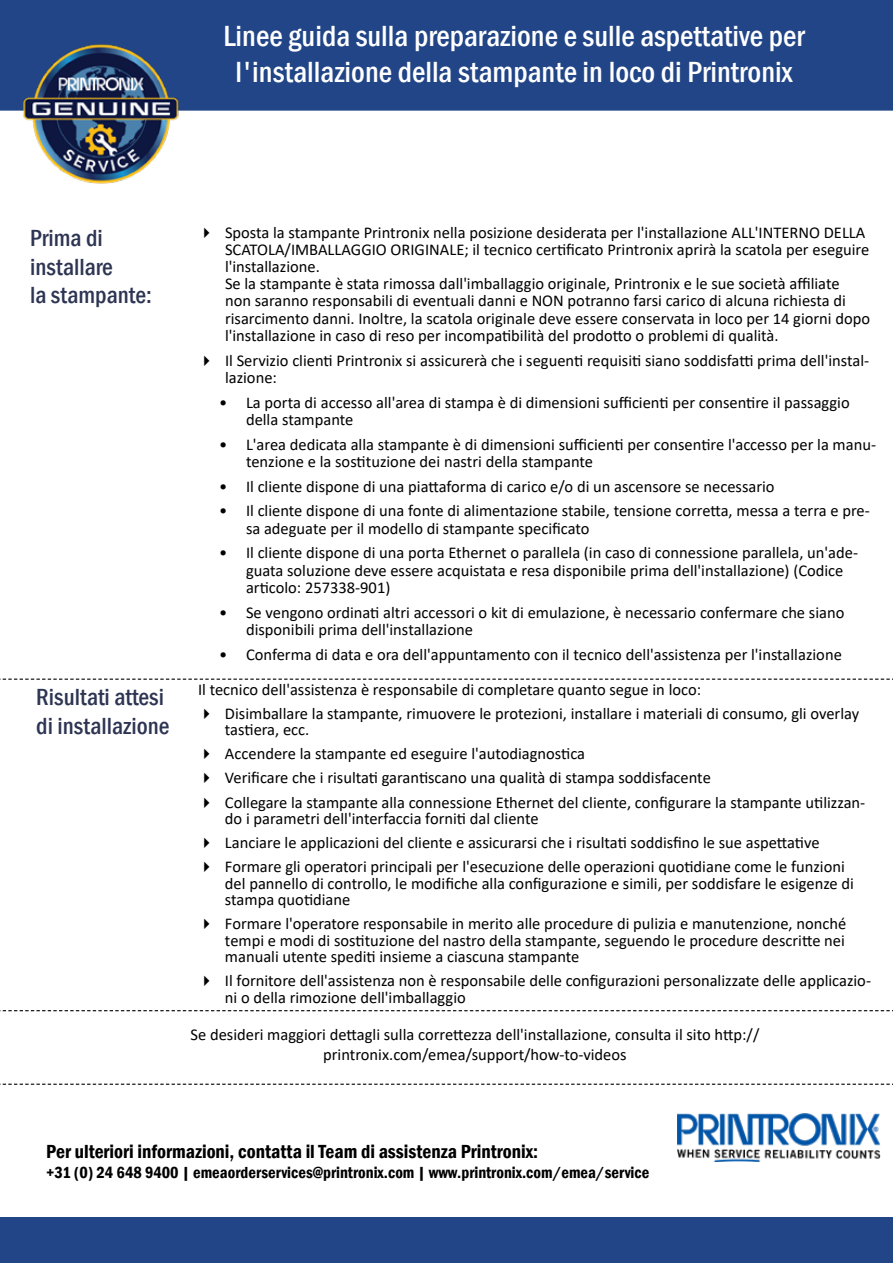
<style>
.page{position:relative;width:893px;height:1263px;background:#fff}
.page>*{position:absolute;margin:0;border:0;box-sizing:border-box;transform-origin:0 0}
.t1{font:500 condensed 30px/36px "Franklin Gothic";color:#fff;text-align:center}
.t2{font:500 condensed 24px/28.8px "Franklin Gothic";color:#2d3553}
.t3{font:600 condensed 19.5px "Franklin Gothic";color:#000}
.t4{font:16.5px/17.2px "Calibri";color:#000}
.t5{font:600 condensed 16.5px "Franklin Gothic";color:#000}
</style>
<div class="page">
<div style="left:0;top:0;width:893px;height:111px;background:#214586"></div>
<svg style="left:0;top:679px;width:893px;height:1px"></svg>
<svg style="left:0;top:1010px;width:893px;height:1px"></svg>
<svg style="left:0;top:1084px;width:893px;height:1px"></svg>
<img style="left:20px;top:29px;width:162px;height:155px">
<div style="left:0;top:1218px;width:893px;height:45px;background:#214586"></div>
<img style="left:677px;top:1113px;width:204px;height:49px">
<h1 class="t1" style="left:223px;top:18px;width:583px">Linee guida sulla preparazione e sulle aspettative per l'installazione della stampante in loco di Printronix</h1>
<h2 class="t2" style="left:30px;top:223px;width:123px">Prima di installare<br>la stampante:</h2>
<h2 class="t2" style="left:36px;top:682px;width:135px">Risultati attesi di installazione</h2>
<p class="t4" style="left:225px;top:223px;width:647px">Sposta la stampante Printronix nella posizione desiderata per l'installazione ALL'INTERNO DELLA SCATOLA/IMBALLAGGIO ORIGINALE; il tecnico certificato Printronix aprirà la scatola per eseguire l'installazione.<br>Se la stampante è stata rimossa dall'imballaggio originale, Printronix e le sue società affiliate<br>non saranno responsabili di eventuali danni e NON potranno farsi carico di alcuna richiesta di risarcimento danni. Inoltre, la scatola originale deve essere conservata in loco per 14 giorni dopo l'installazione in caso di reso per incompatibilità del prodotto o problemi di qualità.</p>
<p class="t4" style="left:225px;top:351px;width:646px">Il Servizio clienti Printronix si assicurerà che i seguenti requisiti siano soddisfatti prima dell'instal&shy;lazione:</p>
<p class="t4" style="left:246px;top:393px;width:605px;text-indent:-27px">• La porta di accesso all'area di stampa è di dimensioni sufficienti per consentire il passaggio della stampante</p>
<p class="t4" style="left:246px;top:435px;width:632px;text-indent:-27px">• L'area dedicata alla stampante è di dimensioni sufficienti per consentire l'accesso per la manu&shy;tenzione e la sostituzione dei nastri della stampante</p>
<p class="t4" style="left:219px;top:477px;width:557px">• Il cliente dispone di una piattaforma di carico e/o di un ascensore se necessario</p>
<p class="t4" style="left:246px;top:502px;width:625px;text-indent:-27px">• Il cliente dispone di una fonte di alimentazione stabile, tensione corretta, messa a terra e pre&shy;sa adeguate per il modello di stampante specificato</p>
<p class="t4" style="left:246px;top:544px;width:614px;text-indent:-27px">• Il cliente dispone di una porta Ethernet o parallela (in caso di connessione parallela, un'ade&shy;guata soluzione deve essere acquistata e resa disponibile prima dell'installazione) (Codice articolo: 257338-901)</p>
<p class="t4" style="left:246px;top:603px;width:600px;text-indent:-27px">• Se vengono ordinati altri accessori o kit di emulazione, è necessario confermare che siano disponibili prima dell'installazione</p>
<p class="t4" style="left:198px;top:636px;width:645px;line-height:35.2px;text-indent:21px">• Conferma di data e ora dell'appuntamento con il tecnico dell'assistenza per l'installazione<br>Il tecnico dell'assistenza è responsabile di completare quanto segue in loco:</p>
<p class="t4" style="left:225px;top:705px;width:636px;line-height:16.5px">Disimballare la stampante, rimuovere le protezioni, installare i materiali di consumo, gli overlay tastiera, ecc.</p>
<p class="t4" style="left:225px;top:741px;width:642px;line-height:24px">Accendere la stampante ed eseguire l'autodiagnostica<br>Verificare che i risultati garantiscano una qualità di stampa soddisfacente<br>Collegare la stampante alla connessione Ethernet del cliente, configurare la stampante utilizzan-</p>
<p class="t4" style="left:225px;top:806px;width:621px;line-height:24px">do i parametri dell'interfaccia forniti dal cliente<br>Lanciare le applicazioni del cliente e assicurarsi che i risultati soddisfino le sue aspettative<br>Formare gli operatori principali per l'esecuzione delle operazioni quotidiane come le funzioni</p>
<p class="t4" style="left:225px;top:874px;width:630px;line-height:16.5px">del pannello di controllo, le modifiche alla configurazione e simili, per soddisfare le esigenze di stampa quotidiane</p>
<p class="t4" style="left:225px;top:915px;width:623px;line-height:16.5px;text-align:justify">Formare l'operatore responsabile in merito alle procedure di pulizia e manutenzione, nonché tempi e modi di sostituzione del nastro della stampante, seguendo le procedure descritte nei manuali utente spediti insieme a ciascuna stampante</p>
<p class="t4" style="left:225px;top:972px;width:648px;line-height:16.5px">Il fornitore dell'assistenza non è responsabile delle configurazioni personalizzate delle applicazio&shy;ni o della rimozione dell'imballaggio</p>
<p class="t4" style="left:190px;top:1024px;width:570px;line-height:19.8px;text-align:center">Se desideri maggiori dettagli sulla correttezza dell'installazione, consulta il sito http:// printronix.com/emea/support/how-to-videos</p>
<p class="t3" style="left:46px;top:1138px;width:493px">Per ulteriori informazioni, contatta il Team di assistenza Printronix:</p>
<p class="t5" style="left:46px;top:1161px;width:605px">+31 (0) 24 648 9400 | emeaorderservices@printronix.com | www.printronix.com/emea/service</p>
</div>
